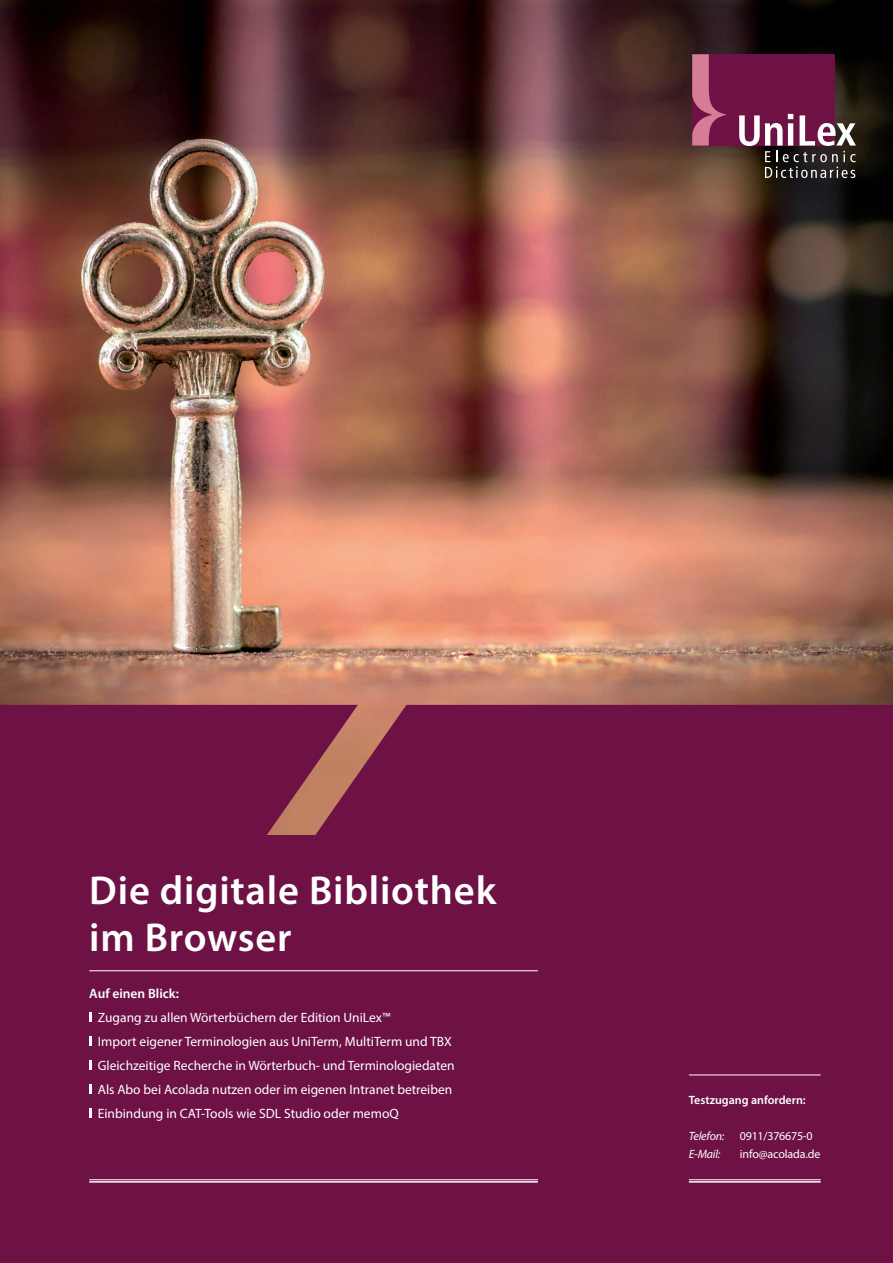
<style>
.page{position:relative;width:893px;height:1263px;background:#fff}
.page>*{position:absolute;margin:0;border:0;box-sizing:border-box;transform-origin:0 0}
.t1{font:600 40.5px "Myriad Pro";letter-spacing:.02em;color:#fff}
.t2{font:13.5px "Myriad Pro";color:#fff}
.t3{font:600 13.5px "Myriad Pro";color:#fff}
.t4{font:12px "Myriad Pro";letter-spacing:-.02em;color:#fff}
.t5{font:600 12px "Myriad Pro";color:#fff}
.t6{font:italic 12px "Myriad Pro";letter-spacing:-.02em;color:#fff}
</style>
<div class="page">
<img style="left:0;top:0;width:893px;height:705px">
<div style="left:0;top:705px;width:893px;height:131px;background:#6e1245"></div>
<div style="left:0;top:836px;width:893px;height:427px;background:#6e1245"></div>
<hr style="left:689px;top:1181px;width:132px;height:1px;background:#fff">
<hr style="left:689px;top:1179px;width:132px;height:1px;background:#fff">
<svg style="left:89px;top:1013px;width:3px;height:9px"></svg>
<svg style="left:89px;top:1037px;width:3px;height:9px"></svg>
<svg style="left:89px;top:1061px;width:3px;height:9px"></svg>
<svg style="left:89px;top:1085px;width:3px;height:9px"></svg>
<svg style="left:89px;top:1109px;width:3px;height:9px"></svg>
<hr style="left:89px;top:1181px;width:449px;height:1px;background:#fff">
<hr style="left:89px;top:1179px;width:449px;height:1px;background:#fff">
<hr style="left:89px;top:970px;width:449px;height:1px;background:#fff">
<hr style="left:689px;top:1074px;width:132px;height:1px;background:#fff">
<div style="left:692px;top:54px;width:143px;height:92px;background:#6e1245"></div>
<svg style="left:692px;top:54px;width:34px;height:92px"></svg>
<svg style="left:739px;top:114px;width:117px;height:64px"></svg>
<p class="t1" style="left:89px;top:865px;width:408px">Die digitale Bibliothek</p>
<p class="t1" style="left:89px;top:911px;width:204px">im Browser</p>
<p class="t3" style="left:89px;top:985px;width:91px">Auf einen Blick:</p>
<p class="t2" style="left:98px;top:1009px;width:294px">Zugang zu allen Wörterbüchern der Edition UniLex™</p>
<p class="t2" style="left:98px;top:1033px;width:355px">Import eigener Terminologien aus UniTerm, MultiTerm und TBX</p>
<p class="t2" style="left:98px;top:1057px;width:358px">Gleichzeitige Recherche in Wörterbuch- und Terminologiedaten</p>
<p class="t2" style="left:98px;top:1081px;width:356px">Als Abo bei Acolada nutzen oder im eigenen Intranet betreiben</p>
<p class="t2" style="left:98px;top:1105px;width:302px">Einbindung in CAT-Tools wie SDL Studio oder memoQ</p>
<p class="t5" style="left:689px;top:1093px;width:118px">Testzugang anfordern:</p>
<p class="t6" style="left:689px;top:1129px;width:37px">Telefon:</p>
<p class="t4" style="left:740px;top:1129px;width:74px">0911/376675-0</p>
<p class="t6" style="left:689px;top:1147px;width:33px">E-Mail:</p>
<p class="t4" style="left:740px;top:1147px;width:82px">info@acolada.de</p>
</div>
